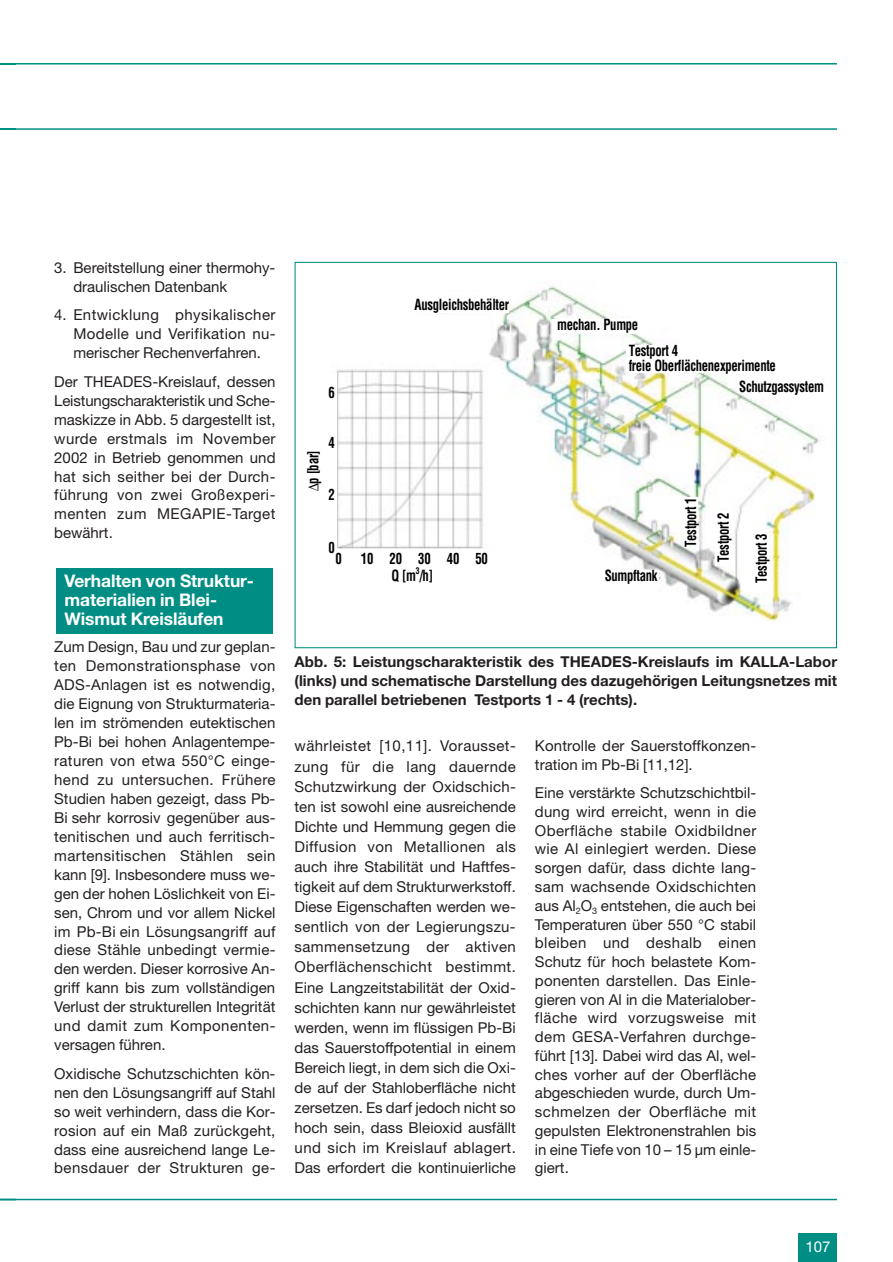
<style>
.page{position:relative;width:893px;height:1262px;background:#fff}
.page>*{position:absolute;margin:0;border:0;box-sizing:border-box;transform-origin:0 0}
.t1{font:700 17.4px/18.8px "Helvetica Neue";letter-spacing:-.005em;color:#fff}
.t2{font:15px/18.9px "Helvetica Neue";color:#231f20;text-align:justify}
.t3{font:700 15px/18.8px "Helvetica Neue";color:#231f20;text-align:justify}
.t4{font:700 condensed 15px/26.5px "Helvetica";letter-spacing:-.025em;color:#000;scale:.85 1}
.t5{font:15px "Helvetica Neue";color:#fff}
.t6{font:700 condensed 9px "Helvetica";color:#000;scale:.85 1}
</style>
<div class="page">
<div style="left:56px;top:568px;width:217px;height:65px;background:#008e84"></div>
<div style="left:798px;top:1233px;width:39px;height:29px;background:#008e84"></div>
<hr style="left:0;top:63px;width:837px;height:1px;background:#008e84">
<hr style="left:0;top:128px;width:837px;height:2px;background:#008e84">
<hr style="left:0;top:1198px;width:837px;height:2px;background:#008e84">
<svg style="left:0;top:1198px;width:16px;height:1px"></svg>
<img style="left:336px;top:286px;width:483px;height:335px">
<div style="left:323px;top:549px;width:168px;height:46px;background:#fff"></div>
<div style="left:603px;top:570px;width:55px;height:18px;background:#fff"></div>
<div style="left:683px;top:497px;width:14px;height:47px;background:#fff"></div>
<div style="left:715px;top:510px;width:16px;height:56px;background:#fff"></div>
<div style="left:753px;top:529px;width:15px;height:56px;background:#fff"></div>
<div style="left:728px;top:373px;width:93px;height:15px;background:#fff"></div>
<div style="left:626px;top:345px;width:155px;height:27px;background:#fff"></div>
<div style="left:552px;top:320px;width:96px;height:14px;background:#fff"></div>
<div style="left:406px;top:292px;width:102px;height:20px;background:#fff"></div>
<p class="t2" style="left:73px;top:260px;width:204px;text-indent:-19px">3. Bereitstellung einer thermohy&shy;draulischen Datenbank</p>
<p class="t2" style="left:73px;top:307px;width:204px;text-indent:-19px">4. Entwicklung physikalischer Modelle und Verifikation nu&shy;merischer Rechenverfahren.</p>
<p class="t2" style="left:54px;top:373px;width:223px">Der THEADES-Kreislauf, dessen Leistungscharakteristik und Sche&shy;maskizze in Abb. 5 dargestellt ist, wurde erstmals im November 2002 in Betrieb genommen und hat sich seither bei der Durch&shy;führung von zwei Großexperi&shy;menten zum MEGAPIE-Target bewährt.</p>
<p class="t1" style="left:64px;top:573px;width:191px">Verhalten von Struktur&shy;materialien in Blei-<br>Wismut Kreisläufen</p>
<p class="t2" style="left:54px;top:638px;width:223px">Zum Design, Bau und zur geplan&shy;ten Demonstrationsphase von ADS-Anlagen ist es notwendig, die Eignung von Strukturmateria&shy;len im strömenden eutektischen Pb-Bi bei hohen Anlagentempe&shy;raturen von etwa 550°C einge&shy;hend zu untersuchen. Frühere Studien haben gezeigt, dass Pb-Bi sehr korrosiv gegenüber aus&shy;tenitischen und auch ferritisch&shy;martensitischen Stählen sein kann [9]. Insbesondere muss we&shy;gen der hohen Löslichkeit von Ei&shy;sen, Chrom und vor allem Nickel im Pb-Bi ein Lösungsangriff auf diese Stähle unbedingt vermie&shy;den werden. Dieser korrosive An&shy;griff kann bis zum vollständigen Verlust der strukturellen Integrität und damit zum Komponenten&shy;versagen führen.</p>
<p class="t2" style="left:54px;top:1065px;width:223px">Oxidische Schutzschichten kön&shy;nen den Lösungsangriff auf Stahl so weit verhindern, dass die Kor&shy;rosion auf ein Maß zurückgeht, dass eine ausreichend lange Le&shy;bensdauer der Strukturen ge-</p>
<p class="t4" style="left:414px;top:293px;width:113px">Ausgleichsbehälter</p>
<p class="t4" style="left:328px;top:380px;width:9px">6</p>
<p class="t4" style="left:328px;top:430px;width:9px">4</p>
<p class="t4" style="left:301px;top:491px;width:50px;rotate:-90deg">∆p [bar]</p>
<p class="t4" style="left:328px;top:482px;width:9px">2</p>
<p class="t4" style="left:328px;top:535px;width:9px">0</p>
<p class="t4" style="left:335px;top:546px;width:9px">0</p>
<p class="t4" style="left:361px;top:551px;width:117px;line-height:17.5px;text-align:center">10 20 30 40<br>Q [m /h]</p>
<p class="t6" style="left:416px;top:567px;width:6px">3</p>
<p class="t4" style="left:475px;top:546px;width:16px">50</p>
<p class="t4" style="left:628px;top:312px;width:60px;text-indent:-71px">mechan. Pumpe<br>Testport 4</p>
<p class="t4" style="left:628px;top:354px;width:175px">freie Oberflächenexperimente</p>
<p class="t4" style="left:739px;top:375px;width:101px">Schutzgassystem</p>
<p class="t4" style="left:604px;top:563px;width:64px">Sumpftank</p>
<p class="t4" style="left:675px;top:562px;width:77px;line-height:32.5px;text-indent:15px;rotate:-90deg">Testport 1<br>Testport 2</p>
<p class="t4" style="left:749px;top:583px;width:60px;rotate:-90deg">Testport 3</p>
<p class="t3" style="left:294px;top:653px;width:544px">Abb. 5: Leistungscharakteristik des THEADES-Kreislaufs im KALLA-Labor (links) und schematische Darstellung des dazugehörigen Leitungsnetzes mit den parallel betriebenen Testports 1 - 4 (rechts).</p>
<p class="t2" style="left:294px;top:737px;width:223px;line-height:20.1px">währleistet [10,11]. Vorausset&shy;zung für die lang dauernde Schutzwirkung der Oxidschich&shy;ten ist sowohl eine ausreichende Dichte und Hemmung gegen die Diffusion von Metallionen als auch ihre Stabilität und Haftfes&shy;tigkeit auf dem Strukturwerkstoff.<br>Diese Eigenschaften werden we&shy;sentlich von der Legierungszu&shy;sammensetzung der aktiven Oberflächenschicht bestimmt.<br>Eine Langzeitstabilität der Oxid&shy;schichten kann nur gewährleistet werden, wenn im flüssigen Pb-Bi das Sauerstoffpotential in einem Bereich liegt, in dem sich die Oxi&shy;de auf der Stahloberfläche nicht zersetzen. Es darf jedoch nicht so hoch sein, dass Bleioxid ausfällt und sich im Kreislauf ablagert.<br>Das erfordert die kontinuierliche</p>
<p class="t2" style="left:535px;top:738px;width:223px">Kontrolle der Sauerstoffkonzen&shy;tration im Pb-Bi [11,12].</p>
<p class="t2" style="left:535px;top:785px;width:223px">Eine verstärkte Schutzschichtbil&shy;dung wird erreicht, wenn in die Oberfläche stabile Oxidbildner wie Al einlegiert werden. Diese sorgen dafür, dass dichte lang&shy;sam wachsende Oxidschichten aus Al<sub>2</sub>O<sub>3</sub> entstehen, die auch bei Temperaturen über 550 °C stabil bleiben und deshalb einen Schutz für hoch belastete Kom&shy;ponenten darstellen. Das Einle&shy;gieren von Al in die Materialober&shy;fläche wird vorzugsweise mit dem GESA-Verfahren durchge&shy;führt [13]. Dabei wird das Al, wel&shy;ches vorher auf der Oberfläche abgeschieden wurde, durch Um&shy;schmelzen der Oberfläche mit gepulsten Elektronenstrahlen bis in eine Tiefe von 10 – 15 µm einle&shy;giert.</p>
<p class="t5" style="left:805px;top:1241px;width:27px">107</p>
</div>
